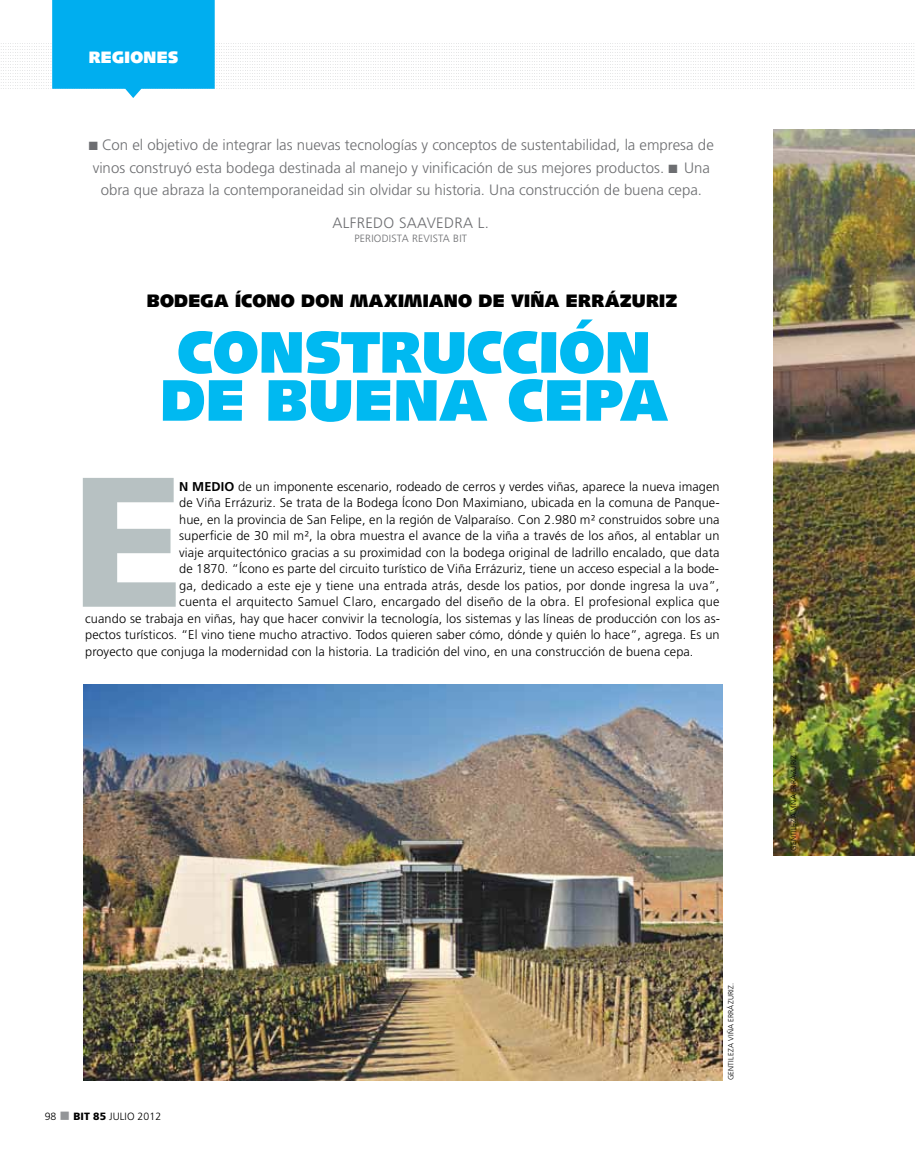
<style>
.page{position:relative;width:915px;height:1170px;background:#fff}
.page>*{position:absolute;margin:0;border:0;box-sizing:border-box;transform-origin:0 0}
.t1{font:900 184.5px "Frutiger";color:#afbbbc}
.t2{font:900 58.5px/48px "Syntax";letter-spacing:.005em;color:#00b9f1;text-align:center}
.t3{font:900 18px "Syntax";letter-spacing:.01em;color:#000}
.t4{font:900 16.5px "Syntax";color:#fff}
.t5{font:300 15px/22.5px "Frutiger";color:#6d6e71;text-align:center}
.t6{font:300 12.75px/16.5px "Frutiger";letter-spacing:.005em;color:#000;text-align:right}
.t7{font:300 10.5px "Frutiger";letter-spacing:.02em;color:#6d6e71}
.t8{font:300 10.5px "Frutiger";letter-spacing:.005em;color:#000}
.t9{font:300 7.5px "Frutiger";letter-spacing:.03em;color:#000}
.s1{font-weight:700}
.s2{color:#939598}
.s3{font-weight:900}
</style>
<div class="page">
<img style="left:773px;top:129px;width:141px;height:726px">
<svg style="left:1px;top:0;width:911px;height:98px"></svg>
<img style="left:84px;top:684px;width:638px;height:396px">
<p class="t4" style="left:89px;top:48px;width:13px">REGIONES</p>
<p class="t5" style="left:89px;top:134px;width:626px">■ Con el objetivo de integrar las nuevas tecnologías y conceptos de sustentabilidad, la empresa de vinos construyó esta bodega destinada al manejo y vinificación de sus mejores productos. ■ U na obra que abraza la contemporaneidad sin olvidar su historia. U na construcción de buena cepa.</p>
<p class="t5" style="left:332px;top:212px;width:85px">Alfredo Saaved</p>
<p class="t5" style="left:454px;top:212px;width:36px">ra L.</p>
<p class="t7" style="left:354px;top:232px;width:44px">Periodista</p>
<p class="t7" style="left:412px;top:232px;width:28px">Revista</p>
<p class="t7" style="left:453px;top:232px;width:15px">BiT</p>
<h3 class="t3" style="left:147px;top:290px;width:532px">BODEGA ÍCONO DON MAXIMIANO DE VIÑA ERRÁZURIZ</h3>
<h2 class="t2" style="left:160px;top:328px;width:509px">CONSTRUCCIÓN<br>DE BUENA CEPA</h2>
<h1 class="t1" style="left:72px;top:430px;width:114px">E</h1>
<p class="t6" style="left:85px;top:643px;width:609px">proyecto que conjuga la modernidad con la historia. La tradición del vino, en una construcción de buena cepa.</p>
<p class="t6" style="left:85px;top:478px;width:636px"><span class="s1">N MEDIO</span> de un imponente escenario, rodeado de cerros y verdes viñas, aparece la nueva imagen<br>de Viña Errázuriz. Se trata de la Bodega Ícono Don Maximiano, ubicada en la comuna de Panque-<br>hue, en la provincia de San Felipe, en la región de Valparaíso. Con 2.980 m² construidos sobre una<br>superficie de 30 mil m², la obra muestra el avance de la viña a través de los años, al entablar un<br>viaje arquitectónico gracias a su proximidad con la bodega original de ladrillo encalado, que data<br>de 1870. “Ícono es parte del circuito turístico de Viña Errázuriz, tiene un acceso especial a la bode-<br>ga, dedicado a este eje y tiene una entrada atrás, desde los patios, por donde ingresa la uva”,<br>cuenta el arquitecto Samuel Claro, encargado del diseño de la obra. El profesional explica que<br>cuando se trabaja en viñas, hay que hacer convivir la tecnología, los sistemas y las líneas de producción con los as&shy;pectos turísticos. “El vino tiene mucho atractivo. Todos quieren saber cómo, dónde y quién lo hace”, agrega. Es un</p>
<p class="t8" style="left:45px;top:1109px;width:118px">98 <span class="s2">■</span> <span class="s3">BIT 85</span> julio 2012</p>
<p class="t9" style="left:726px;top:1080px;width:99px;rotate:-90deg">gentileza Viña Errázuriz.</p>
<p class="t9" style="left:788px;top:850px;width:99px;rotate:-90deg">gentileza Viña Errázuriz.</p>
</div>
